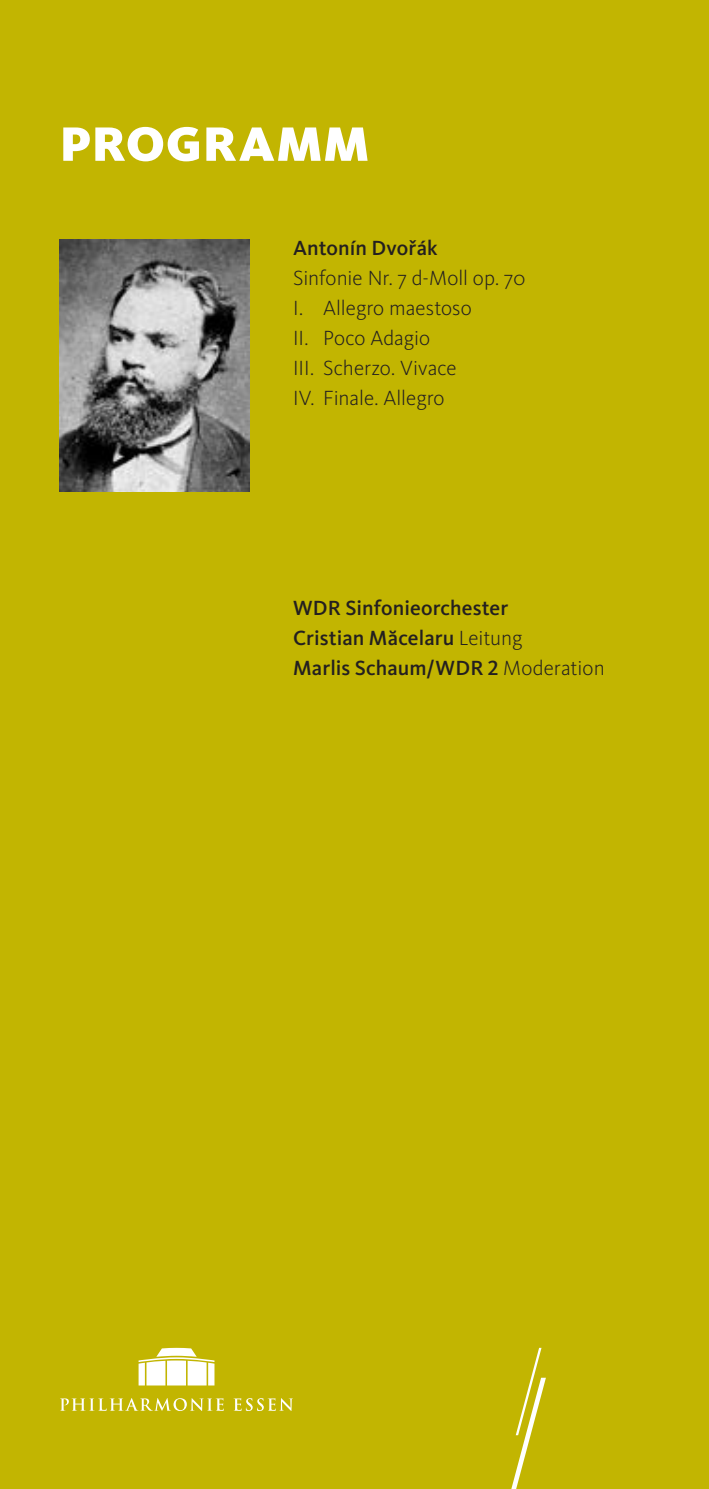
<style>
.page{position:relative;width:709px;height:1489px;background:#fff}
.page>*{position:absolute;margin:0;border:0;box-sizing:border-box;transform-origin:0 0}
.t1{font:900 50px "WDR Sans";letter-spacing:.025em;color:#fff}
.t2{font:300 21.25px/30px "WDR Sans";color:#231f20}
.t3{font:500 21.25px/30px "WDR Sans";letter-spacing:.005em;color:#231f20}
.s1{font-weight:300}
</style>
<div class="page">
<div style="left:0;top:0;width:709px;height:1488px;background:#c2b501"></div>
<img style="left:60px;top:240px;width:189px;height:252px">
<svg style="left:511px;top:1347px;width:35px;height:141px"></svg>
<svg style="left:60px;top:1398px;width:164px;height:12px"></svg>
<svg style="left:233px;top:1398px;width:60px;height:12px"></svg>
<svg style="left:139px;top:1347px;width:75px;height:38px"></svg>
<h1 class="t1" style="left:60px;top:114px;width:311px">PROGRAMM</h1>
<p class="t3" style="left:293px;top:232px;width:146px">Antonín Dvořák</p>
<p class="t2" style="left:293px;top:262px;width:234px">Sinfonie Nr. 7 d-Moll op. 70<br>I. Allegro maestoso<br>II. Poco Adagio<br>III. Scherzo. Vivace<br>IV. Finale. Allegro</p>
<p class="t3" style="left:293px;top:592px;width:313px">WDR Sinfonieorchester<br>Cristian Măcelaru <span class="s1">Leitung<br></span>Marlis Schaum/WDR 2 <span class="s1">Moderation</span></p>
</div>
